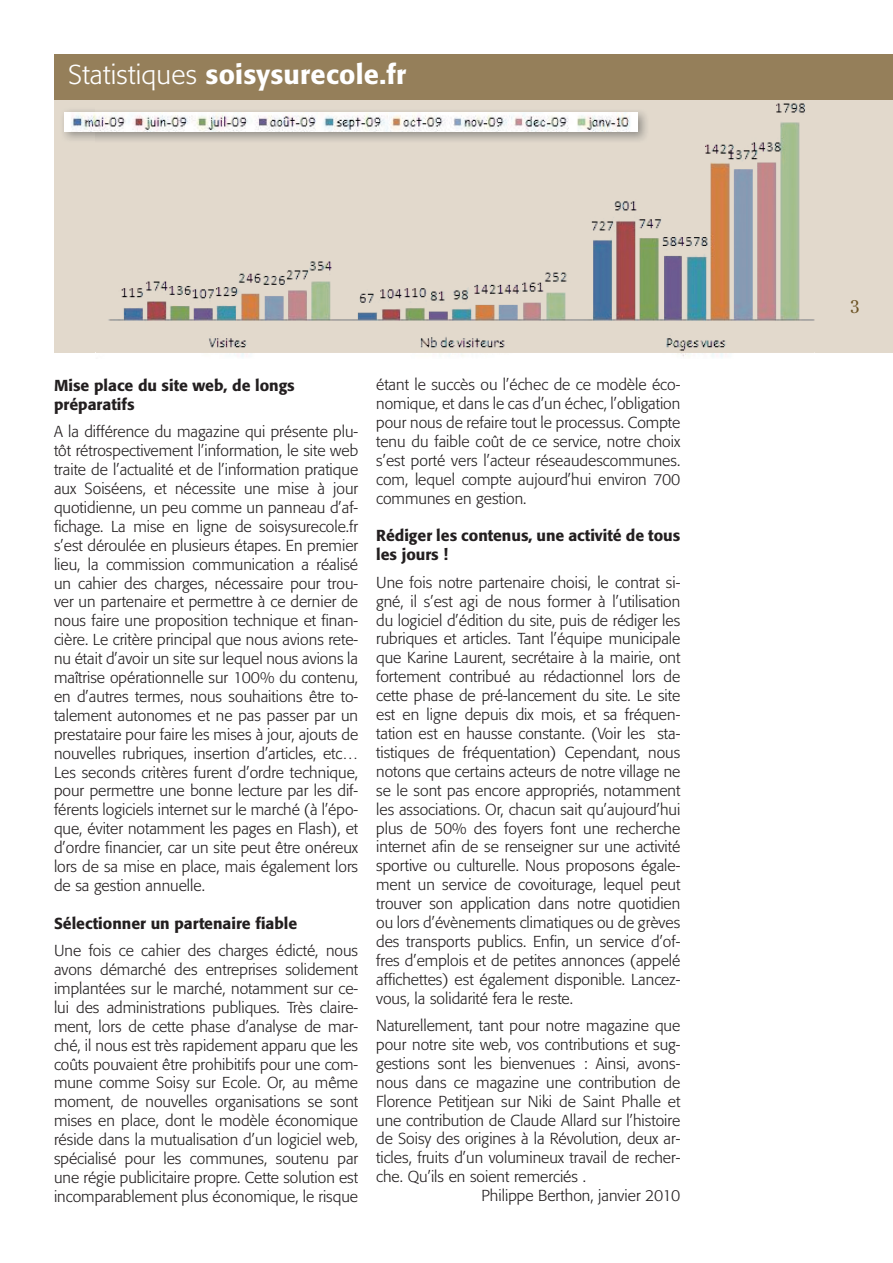
<style>
.page{position:relative;width:893px;height:1263px;background:#fff}
.page>*{position:absolute;margin:0;border:0;box-sizing:border-box;transform-origin:0 0}
.t1{font:500 27px "Formata";letter-spacing:.01em;color:#fff}
.t2{font:18px "Century Old Style Std";color:#6d5425}
.t3{font:300 15.75px/18.9px "Formata";color:#231f20;text-align:justify}
.t4{font:500 15.75px/18.9px "Formata";color:#231f20}
.s1{font-weight:300}
</style>
<div class="page">
<div style="left:54px;top:54px;width:839px;height:299px;background:#e2d9cc"></div>
<div style="left:54px;top:54px;width:839px;height:45px;background:#957f5a"></div>
<img style="left:96px;top:99px;width:719px;height:258px">
<img style="left:63px;top:108px;width:586px;height:35px">
<img style="left:65px;top:113px;width:573px;height:19px">
<h1 class="t1" style="left:68px;top:58px;width:340px"><span class="s1">Statistiques</span> soisysurecole.fr</h1>
<p class="t4" style="left:54px;top:376px;width:242px">Mise place du site web, de longs préparatifs</p>
<p class="t3" style="left:54px;top:422px;width:306px">A la différence du magazine qui présente plu&shy;tôt rétrospectivement l’information, le site web traite de l’actualité et de l’information pratique aux Soiséens, et nécessite une mise à jour quotidienne, un peu comme un panneau d’af&shy;fichage. La mise en ligne de soisysurecole.fr s’est déroulée en plusieurs étapes. En premier lieu, la commission communication a réalisé un cahier des charges, nécessaire pour trou&shy;ver un partenaire et permettre à ce dernier de nous faire une proposition technique et finan&shy;cière. Le critère principal que nous avions rete&shy;nu était d’avoir un site sur lequel nous avions la maîtrise opérationnelle sur 100% du contenu, en d’autres termes, nous souhaitions être to&shy;talement autonomes et ne pas passer par un prestataire pour faire les mises à jour, ajouts de nouvelles rubriques, insertion d’articles, etc… Les seconds critères furent d’ordre technique, pour permettre une bonne lecture par les dif&shy;férents logiciels internet sur le marché (à l’épo&shy;que, éviter notamment les pages en Flash), et d’ordre financier, car un site peut être onéreux lors de sa mise en place, mais également lors de sa gestion annuelle.</p>
<p class="t4" style="left:54px;top:914px;width:245px">Sélectionner un partenaire fiable</p>
<p class="t3" style="left:54px;top:941px;width:306px">Une fois ce cahier des charges édicté, nous avons démarché des entreprises solidement implantées sur le marché, notamment sur ce&shy;lui des administrations publiques. Très claire&shy;ment, lors de cette phase d’analyse de mar&shy;ché, il nous est très rapidement apparu que les coûts pouvaient être prohibitifs pour une com&shy;mune comme Soisy sur Ecole. Or, au même moment, de nouvelles organisations se sont mises en place, dont le modèle économique réside dans la mutualisation d’un logiciel web, spécialisé pour les communes, soutenu par une régie publicitaire propre. Cette solution est incomparablement plus économique, le risque</p>
<p class="t3" style="left:376px;top:375px;width:306px">étant le succès ou l’échec de ce modèle éco&shy;nomique, et dans le cas d’un échec, l’obligation pour nous de refaire tout le processus. Compte tenu du faible coût de ce service, notre choix s’est porté vers l’acteur réseaudescommunes. com, lequel compte aujourd’hui environ 700 communes en gestion.</p>
<p class="t4" style="left:376px;top:526px;width:306px">Rédiger les contenus, une activité de tous les jours !</p>
<p class="t3" style="left:376px;top:573px;width:306px">Une fois notre partenaire choisi, le contrat si&shy;gné, il s’est agi de nous former à l’utilisation du logiciel d’édition du site, puis de rédiger les rubriques et articles. Tant l’équipe municipale que Karine Laurent, secrétaire à la mairie, ont fortement contribué au rédactionnel lors de cette phase de pré-lancement du site. Le site est en ligne depuis dix mois, et sa fréquen&shy;tation est en hausse constante. (Voir les sta&shy;tistiques de fréquentation) Cependant, nous notons que certains acteurs de notre village ne se le sont pas encore appropriés, notamment les associations. Or, chacun sait qu’aujourd’hui plus de 50% des foyers font une recherche internet afin de se renseigner sur une activité sportive ou culturelle. Nous proposons égale&shy;ment un service de covoiturage, lequel peut trouver son application dans notre quotidien ou lors d’évènements climatiques ou de grèves des transports publics. Enfin, un service d’of&shy;fres d’emplois et de petites annonces (appelé affichettes) est également disponible. Lancez&shy;vous, la solidarité fera le reste.</p>
<p class="t3" style="left:376px;top:1016px;width:306px">Naturellement, tant pour notre magazine que</p>
<p class="t3" style="left:376px;top:1035px;width:306px">pour notre site web, vos contributions et sug-</p>
<p class="t3" style="left:376px;top:1054px;width:306px">gestions sont les bienvenues : Ainsi, avons-</p>
<p class="t3" style="left:376px;top:1073px;width:306px">nous dans ce magazine une contribution de</p>
<p class="t3" style="left:376px;top:1092px;width:306px">Florence Petitjean sur Niki de Saint Phalle et</p>
<p class="t3" style="left:376px;top:1111px;width:306px">une contribution de Claude Allard sur l’histoire</p>
<p class="t3" style="left:376px;top:1129px;width:306px">de Soisy des origines à la Révolution, deux ar-</p>
<p class="t3" style="left:376px;top:1148px;width:306px">ticles, fruits d’un volumineux travail de recher-</p>
<p class="t3" style="left:376px;top:1167px;width:211px">che. Qu’ils en soient remerciés .</p>
<p class="t3" style="left:481px;top:1186px;width:200px">Philippe Berthon, janvier 2010</p>
<p class="t2" style="left:850px;top:295px;width:10px">3</p>
</div>
